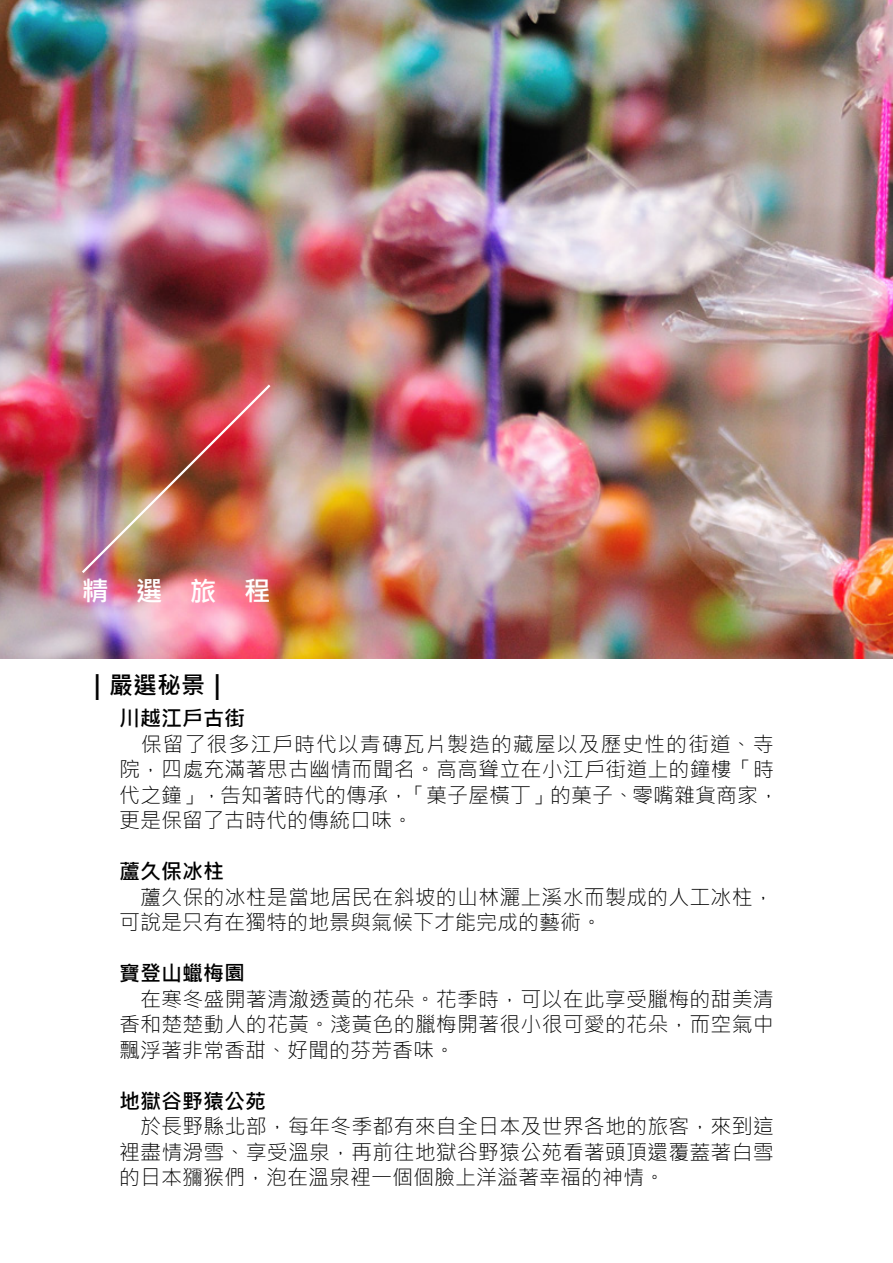
<style>
.page{position:relative;width:893px;height:1263px;background:#fff}
.page>*{position:absolute;margin:0;border:0;box-sizing:border-box;transform-origin:0 0}
.t1{font:700 27px "Microsoft Jheng Hei";color:#fff}
.t2{font:700 24px "Microsoft Jheng Hei";color:#000}
.t3{font:300 21px/25.5px "Microsoft Jheng Hei";letter-spacing:.005em;color:#000}
.t4{font:700 21px "Microsoft Jheng Hei";color:#000}
</style>
<div class="page">
<img style="left:0;top:0;width:893px;height:658px">
<img style="left:80px;top:382px;width:193px;height:193px">
<p class="t1" style="left:82px;top:574px;width:191px">精　選　旅　程</p>
<p class="t2" style="left:85px;top:670px;width:145px">｜嚴選秘景｜</p>
<p class="t4" style="left:119px;top:705px;width:127px">川越江戶古街</p>
<p class="t3" style="left:119px;top:731px;width:662px">　保留了很多江戶時代以青磚瓦片製造的藏屋以及歷史性的街道、寺院，四處充滿著思古幽情而聞名。高高聳立在小江戶街道上的鐘樓「時代之鐘」，告知著時代的傳承，「菓子屋橫丁」的菓子、零嘴雜貨商家，更是保留了古時代的傳統口味。</p>
<p class="t4" style="left:119px;top:858px;width:106px">蘆久保冰柱</p>
<p class="t3" style="left:119px;top:884px;width:656px;text-indent:21px">蘆久保的冰柱是當地居民在斜坡的山林灑上溪水而製成的人工冰柱，可說是只有在獨特的地景與氣候下才能完成的藝術。</p>
<p class="t4" style="left:119px;top:960px;width:127px">寶登山蠟梅園</p>
<p class="t3" style="left:119px;top:986px;width:656px;text-align:justify;text-indent:21px">在寒冬盛開著清澈透黃的花朵。花季時，可以在此享受臘梅的甜美清香和楚楚動人的花黃。淺黃色的臘梅開著很小很可愛的花朵，而空氣中飄浮著非常香甜、好聞的芬芳香味。</p>
<p class="t4" style="left:119px;top:1088px;width:148px">地獄谷野猿公苑</p>
<p class="t3" style="left:119px;top:1113px;width:656px;text-align:justify;text-indent:21px">於長野縣北部，每年冬季都有來自全日本及世界各地的旅客，來到這裡盡情滑雪、享受溫泉，再前往地獄谷野猿公苑看著頭頂還覆蓋著白雪的日本獼猴們，泡在溫泉裡一個個臉上洋溢著幸福的神情。</p>
</div>
